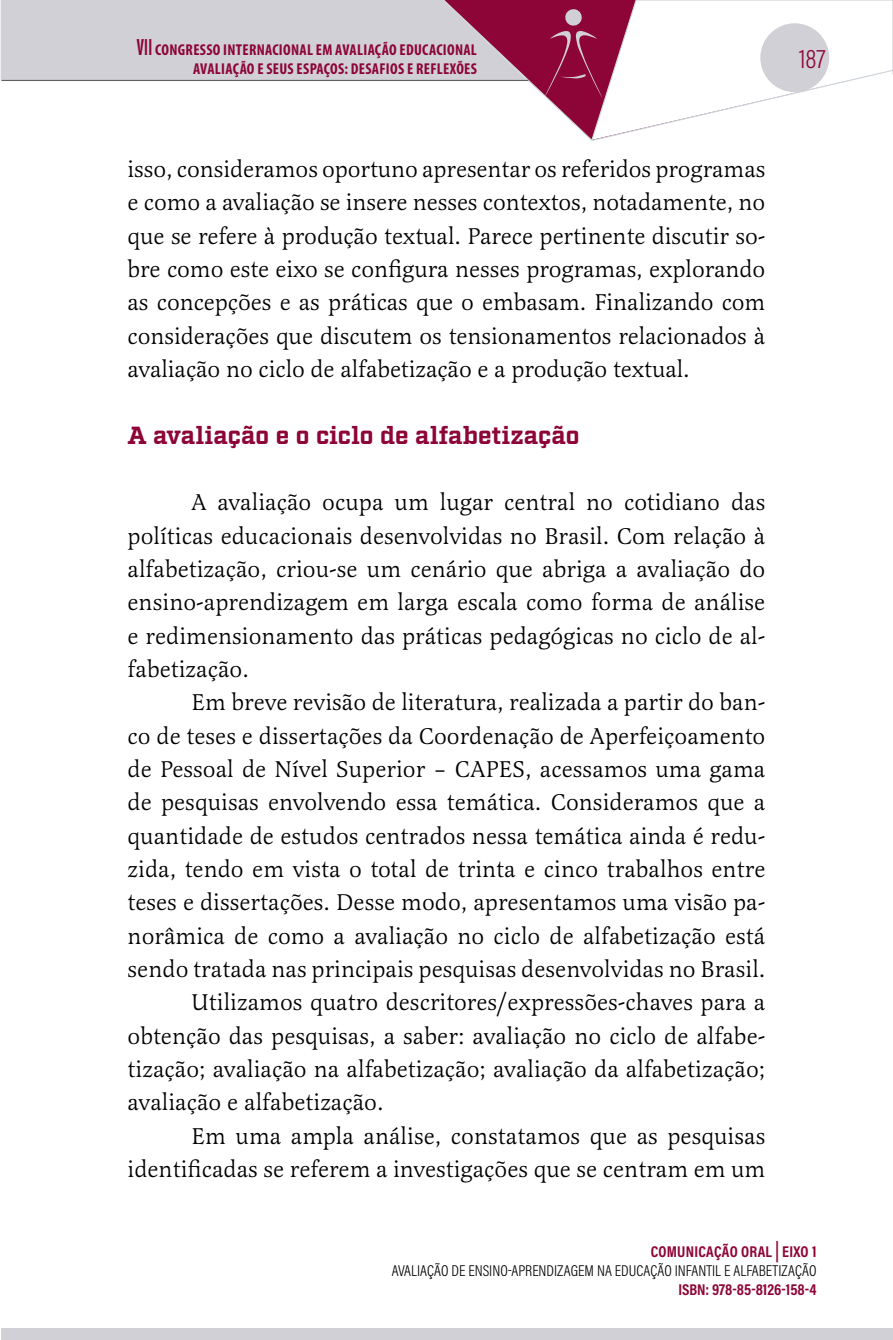
<style>
.page{position:relative;width:893px;height:1340px;background:#fff}
.page>*{position:absolute;margin:0;border:0;box-sizing:border-box;transform-origin:0 0}
.t1{font:300 27px "Acumin Pro Cond";color:#8d0536}
.t2{font:700 24.75px "Factoria";letter-spacing:-.01em;color:#8d0536}
.t3{font:23.62px/33.3px "Latienne Pro";color:#000;text-align:justify}
.t4{font:700 condensed 15.75px/18.9px "Myriad Pro";letter-spacing:.02em;color:#8d0536;text-align:right}
.t5{font:300 15.75px/18.9px "Acumin Pro Cond";color:#000;text-align:right}
.t6{font:700 15.75px "Acumin Pro Cond";color:#8d0536}
.s1{font-size:23.62px}
.s2{font-weight:700;color:#8d0536}
.s3{font-weight:700;font-size:20.47px;color:#8d0536}
</style>
<div class="page">
<svg style="left:528px;top:0;width:365px;height:141px"></svg>
<svg style="left:1px;top:0;width:527px;height:81px;background:#cabfc9"></svg>
<div style="left:760px;top:23px;width:69px;height:69px;background:#d0d0d6;border-radius:50%"></div>
<svg style="left:545px;top:8px;width:57px;height:89px;background:#941b47"></svg>
<hr style="left:2px;top:80px;width:526px;height:1px;background:#545355">
<div style="left:2px;top:1328px;width:891px;height:11px;background:#d0d0d6"></div>
<p class="t4" style="left:137px;top:40px;width:342px"><span class="s1">VII</span> CONGRESSO INTERNACIONAL EM AVALIAÇÃO EDUCACIONAL<br>AVALIAÇÃO E SEUS ESPAÇOS: DESAFIOS E REFLEXÕES</p>
<p class="t3" style="left:128px;top:153px;width:639px">isso, consideramos oportuno apresentar os referidos programas e como a avaliação se insere nesses contextos, notadamente, no que se refere à produção textual. Parece pertinente discutir so&shy;bre como este eixo se configura nesses programas, explorando as concepções e as práticas que o embasam. Finalizando com considerações que discutem os tensionamentos relacionados à avaliação no ciclo de alfabetização e a produção textual.</p>
<p class="t2" style="left:128px;top:420px;width:453px">A avaliação e o ciclo de alfabetização</p>
<p class="t3" style="left:128px;top:486px;width:639px;text-indent:64px">A avaliação ocupa um lugar central no cotidiano das políticas educacionais desenvolvidas no Brasil. Com relação à alfabetização, criou-se um cenário que abriga a avaliação do ensino-aprendizagem em larga escala como forma de análise e redimensionamento das práticas pedagógicas no ciclo de al&shy;fabetização.</p>
<p class="t3" style="left:191px;top:686px;width:576px">Em breve revisão de literatura, realizada a partir do ban-</p>
<p class="t3" style="left:128px;top:719px;width:639px">co de teses e dissertações da Coordenação de Aperfeiçoamento</p>
<p class="t3" style="left:128px;top:752px;width:639px">de Pessoal de Nível Superior – CAPES, acessamos uma gama</p>
<p class="t3" style="left:128px;top:786px;width:639px">de pesquisas envolvendo essa temática. Consideramos que a</p>
<p class="t3" style="left:128px;top:819px;width:639px">quantidade de estudos centrados nessa temática ainda é redu-</p>
<p class="t3" style="left:128px;top:852px;width:639px">zida, tendo em vista o total de trinta e cinco trabalhos entre</p>
<p class="t3" style="left:128px;top:885px;width:639px">teses e dissertações. Desse modo, apresentamos uma visão pa-</p>
<p class="t3" style="left:128px;top:919px;width:639px">norâmica de como a avaliação no ciclo de alfabetização está</p>
<p class="t3" style="left:128px;top:952px;width:639px">sendo tratada nas principais pesquisas desenvolvidas no Brasil.</p>
<p class="t3" style="left:191px;top:985px;width:575px">Utilizamos quatro descritores/expressões-chaves para a</p>
<p class="t3" style="left:128px;top:1019px;width:639px">obtenção das pesquisas, a saber: avaliação no ciclo de alfabe-</p>
<p class="t3" style="left:128px;top:1052px;width:639px">tização; avaliação na alfabetização; avaliação da alfabetização;</p>
<p class="t3" style="left:128px;top:1085px;width:258px">avaliação e alfabetização.</p>
<p class="t3" style="left:191px;top:1119px;width:576px">Em uma ampla análise, constatamos que as pesquisas</p>
<p class="t3" style="left:128px;top:1152px;width:639px">identificadas se referem a investigações que se centram em um</p>
<p class="t1" style="left:799px;top:41px;width:28px">187</p>
<p class="t5" style="left:392px;top:1242px;width:426px"><span class="s2">COMUNICAÇÃO ORAL</span> <span class="s3">|</span> <span class="s2">EIXO 1<br></span>AVALIAÇÃO DE ENSINO-APRENDIZAGEM NA EDUCAÇÃO INFANTIL E ALFABETIZAÇÃO</p>
<p class="t6" style="left:678px;top:1279px;width:140px">ISBN: 978-85-8126-158-4</p>
</div>
